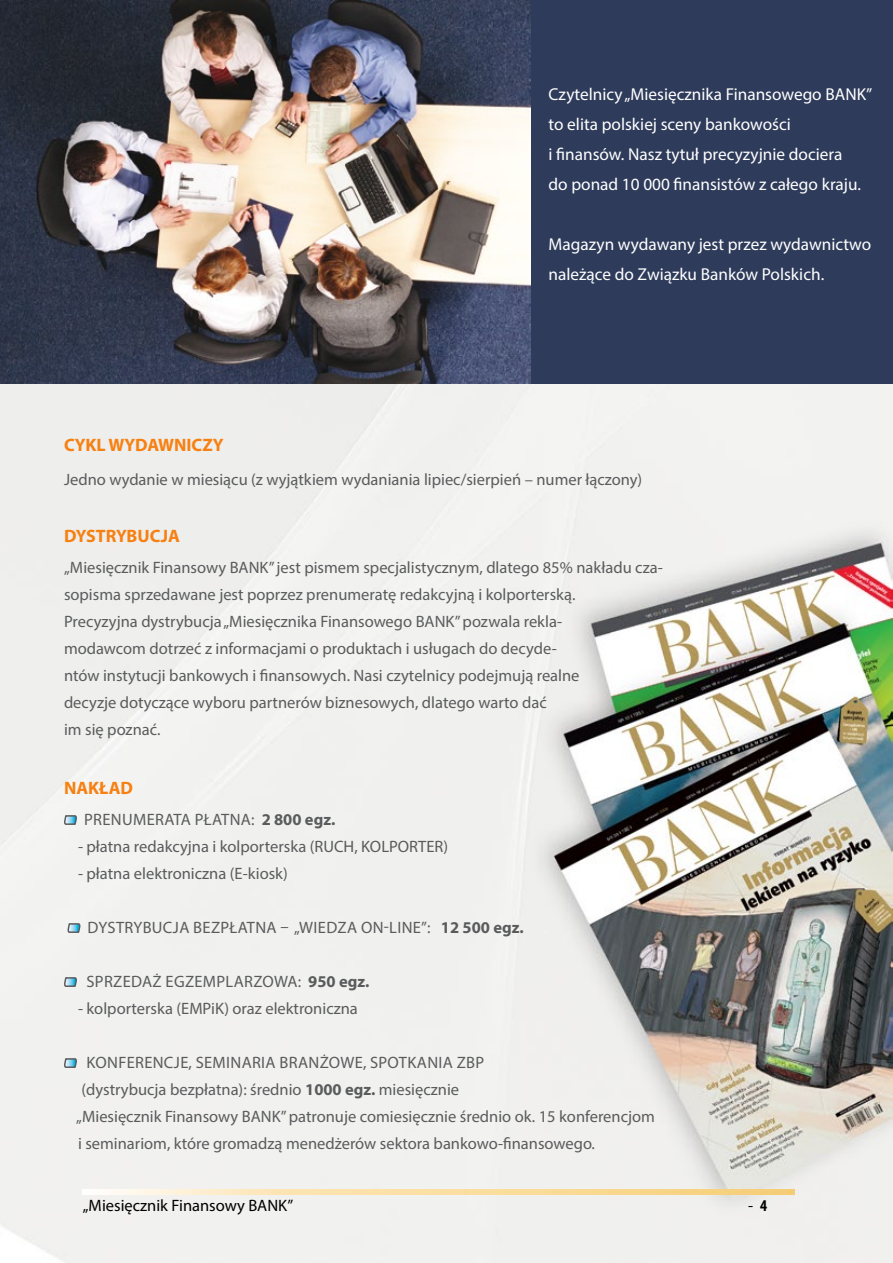
<style>
.page{position:relative;width:893px;height:1263px;background:#fff}
.page>*{position:absolute;margin:0;border:0;box-sizing:border-box;transform-origin:0 0}
.t1{font:700 18px "Myriad Pro";color:#f78012}
.t2{font:17.25px/30px "Myriad Pro";color:#fff}
.t3{font:16.5px/27px "Myriad Pro";color:#5a5b5d}
.t4{font:16.5px "Myriad Pro";letter-spacing:.02em;color:#5a5b5d}
.t5{font:16.5px "Myriad Pro";color:#000}
.t6{font:700 16.5px "Myriad Pro";color:#5a5b5d}
.s1{font-weight:400}
.s2{font-weight:700}
.s3{font-weight:700;font-stretch:condensed}
</style>
<div class="page">
<img style="left:0;top:384px;width:893px;height:879px">
<div style="left:462px;top:0;width:431px;height:384px;background:#2e3b5a"></div>
<svg style="left:63px;top:814px;width:15px;height:12px"></svg>
<svg style="left:67px;top:922px;width:14px;height:12px"></svg>
<svg style="left:63px;top:976px;width:15px;height:12px"></svg>
<svg style="left:63px;top:1057px;width:15px;height:12px"></svg>
<img style="left:0;top:0;width:530px;height:384px">
<svg style="left:83px;top:1189px;width:711px;height:6px;background:#fae0a8"></svg>
<p class="t2" style="left:549px;top:79px;width:325px">Czytelnicy „Miesięcznika Finansowego BANK” to elita polskiej sceny bankowości<br>i finansów. Nasz tytuł precyzyjnie dociera<br>do ponad 10 000 finansistów z całego kraju.</p>
<p class="t2" style="left:549px;top:229px;width:324px">Magazyn wydawany jest przez wydawnictwo należące do Związku Banków Polskich.</p>
<p class="t1" style="left:64px;top:433px;width:161px">CYKL WYDAWNICZY</p>
<p class="t3" style="left:64px;top:466px;width:580px">Jedno wydanie w miesiącu (z wyjątkiem wydaniania lipiec/sierpień – numer łączony)</p>
<p class="t1" style="left:64px;top:524px;width:117px">DYSTRYBUCJA</p>
<p class="t3" style="left:64px;top:554px;width:600px">„Miesięcznik Finansowy BANK” jest pismem specjalistycznym, dlatego 85% nakładu cza&shy;sopisma sprzedawane jest poprzez prenumeratę redakcyjną i kolporterską.<br>Precyzyjna dystrybucja „Miesięcznika Finansowego BANK” pozwala rekla-<br>modawcom dotrzeć z informacjami o produktach i usługach do decyde-<br>ntów instytucji bankowych i finansowych. Nasi czytelnicy podejmują realne<br>decyzje dotyczące wyboru partnerów biznesowych, dlatego warto dać<br>im się poznać.</p>
<p class="t1" style="left:64px;top:776px;width:71px">NAKŁAD</p>
<p class="t3" style="left:84px;top:806px;width:81px">prenumerata</p>
<p class="t6" style="left:195px;top:809px;width:142px"><span class="s1">PŁATNA:</span> 2 800 egz.</p>
<p class="t3" style="left:78px;top:833px;width:372px">- płatna redakcyjna i kolporterska (RUCH, KOLPORTER)</p>
<p class="t3" style="left:78px;top:860px;width:211px">- płatna elektroniczna (E-kiosk)</p>
<p class="t4" style="left:88px;top:917px;width:250px">DYSTRYBUCJA BEZPŁATNA – „Wiedza</p>
<p class="t3" style="left:361px;top:914px;width:164px">on -l in e”: <span class="s2">12 500 egz.</span></p>
<p class="t3" style="left:86px;top:968px;width:10px">sprz</p>
<p class="t3" style="left:123px;top:968px;width:92px">edaż egzemplarzowa</p>
<p class="t6" style="left:298px;top:971px;width:73px"><span class="s1">:</span> 950 egz.</p>
<p class="t3" style="left:78px;top:995px;width:281px">- kolporterska (EMPiK) oraz elektroniczna</p>
<p class="t3" style="left:86px;top:1049px;width:11px">konf</p>
<p class="t4" style="left:127px;top:1052px;width:115px">erencj e, seminar</p>
<p class="t3" style="left:261px;top:1049px;width:29px">ia bran</p>
<p class="t3" style="left:320px;top:1049px;width:61px">żow e, spotkan</p>
<p class="t3" style="left:438px;top:1049px;width:47px">ia ZBP</p>
<p class="t3" style="left:82px;top:1076px;width:379px">(dystrybucja bezpłatna): średnio <span class="s2">1000 egz.</span> miesięcznie</p>
<p class="t3" style="left:76px;top:1103px;width:580px">„Miesięcznik Finansowy BANK” patronuje comiesięcznie średnio ok. 15 konferencjom</p>
<p class="t3" style="left:78px;top:1130px;width:519px">i seminariom, które gromadzą menedżerów sektora bankowo-finansowego.</p>
<p class="t5" style="left:83px;top:1195px;width:212px">„Miesięcznik Finansowy BANK”</p>
<p class="t5" style="left:748px;top:1195px;width:21px">- <span class="s3">4</span></p>
</div>
